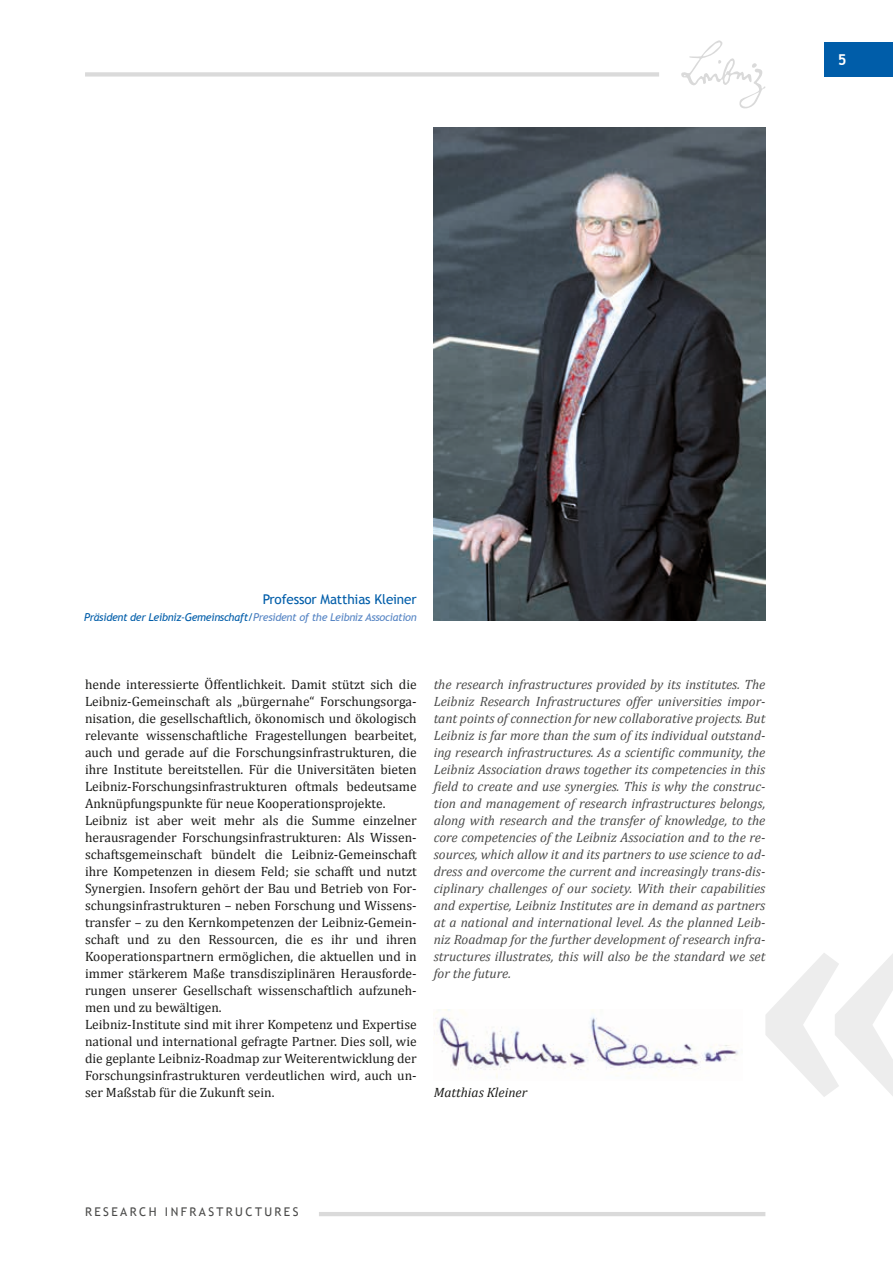
<style>
.page{position:relative;width:893px;height:1263px;background:#fff}
.page>*{position:absolute;margin:0;border:0;box-sizing:border-box;transform-origin:0 0}
.t1{font:700 15px "Trebuchet MS";color:#fff}
.t2{font:13.5px/17px "Cambria";color:#1d1d1b}
.t3{font:italic 13.5px/17px "Cambria";color:#4b4b4a;text-align:justify}
.t4{font:13.5px "Trebuchet MS";letter-spacing:-.01em;color:#005da9}
.t5{font:italic 13.5px "Cambria";color:#1d1d1b}
.t6{font:12px "Trebuchet MS";letter-spacing:.2em;color:#4b4b4a}
.t7{font:italic 10.8px "Trebuchet MS";letter-spacing:-.03em;color:#005da9}
.s1{color:#5685c4}
</style>
<div class="page">
<svg style="left:681px;top:40px;width:84px;height:68px"></svg>
<div style="left:85px;top:72px;width:574px;height:5px;background:#dadada"></div>
<hr style="left:319px;top:1212px;width:446px;height:4px;background:#dadada">
<img style="left:435px;top:1009px;width:303px;height:69px">
<svg style="left:765px;top:953px;width:128px;height:144px"></svg>
<img style="left:434px;top:128px;width:331px;height:493px">
<div style="left:825px;top:43px;width:68px;height:34px;background:#005da9"></div>
<p class="t1" style="left:838px;top:50px;width:10px">5</p>
<p class="t4" style="left:263px;top:591px;width:156px">Professor Matthias Kleiner</p>
<p class="t7" style="left:84px;top:611px;width:334px">Präsident der Leibniz-Gemeinschaft/<span class="s1">President of the Leibniz Association</span></p>
<p class="t2" style="left:85px;top:676px;width:333px">hende interessierte Öffentlichkeit. Damit stützt sich die Leibniz-Gemeinschaft als „bürgernahe“ Forschungsorga&shy;nisation, die gesellschaftlich, ökonomisch und ökologisch relevante wissenschaftliche Fragestellungen bearbeitet, auch und gerade auf die Forschungsinfrastrukturen, die ihre Institute bereitstellen. Für die Universitäten bieten Leibniz-Forschungsinfrastrukturen oftmals bedeutsame Anknüpfungspunkte für neue Kooperationsprojekte.<br>Leibniz ist aber weit mehr als die Summe einzelner herausragender Forschungsinfrastrukturen: Als Wissen&shy;schaftsgemeinschaft bündelt die Leibniz-Gemeinschaft ihre Kompetenzen in diesem Feld; sie schafft und nutzt Synergien. Insofern gehört der Bau und Betrieb von For&shy;schungsinfrastrukturen – neben Forschung und Wissens&shy;transfer – zu den Kernkompetenzen der Leibniz-Gemein&shy;schaft und zu den Ressourcen, die es ihr und ihren Kooperationspartnern ermöglichen, die aktuellen und in immer stärkerem Maße transdisziplinären Herausforde&shy;rungen unserer Gesellschaft wissenschaftlich aufzuneh&shy;men und zu bewältigen.<br>Leibniz-Institute sind mit ihrer Kompetenz und Expertise national und international gefragte Partner. Dies soll, wie die geplante Leibniz-Roadmap zur Weiterentwicklung der Forschungsinfrastrukturen verdeutlichen wird, auch un&shy;ser Maßstab für die Zukunft sein.</p>
<p class="t3" style="left:434px;top:675px;width:333px">the research infrastructures provided by its institutes. The Leibniz Research Infrastructures offer universities impor&shy;tant points of connection for new collaborative projects. But Leibniz is far more than the sum of its individual outstand&shy;ing research infrastructures. As a scientific community, the Leibniz Association draws together its competencies in this field to create and use synergies. This is why the construc&shy;tion and management of research infrastructures belongs, along with research and the transfer of knowledge, to the core competencies of the Leibniz Association and to the re&shy;sources, which allow it and its partners to use science to ad&shy;dress and overcome the current and increasingly trans-dis&shy;ciplinary challenges of our society. With their capabilities and expertise, Leibniz Institutes are in demand as partners at a national and international level. As the planned Leib&shy;niz Roadmap for the further development of research infra&shy;structures illustrates, this will also be the standard we set for the future.</p>
<p class="t5" style="left:434px;top:1083px;width:95px">Matthias Kleiner</p>
<p class="t6" style="left:85px;top:1205px;width:215px">RESEARCH INFRASTRUCTURES</p>
</div>
